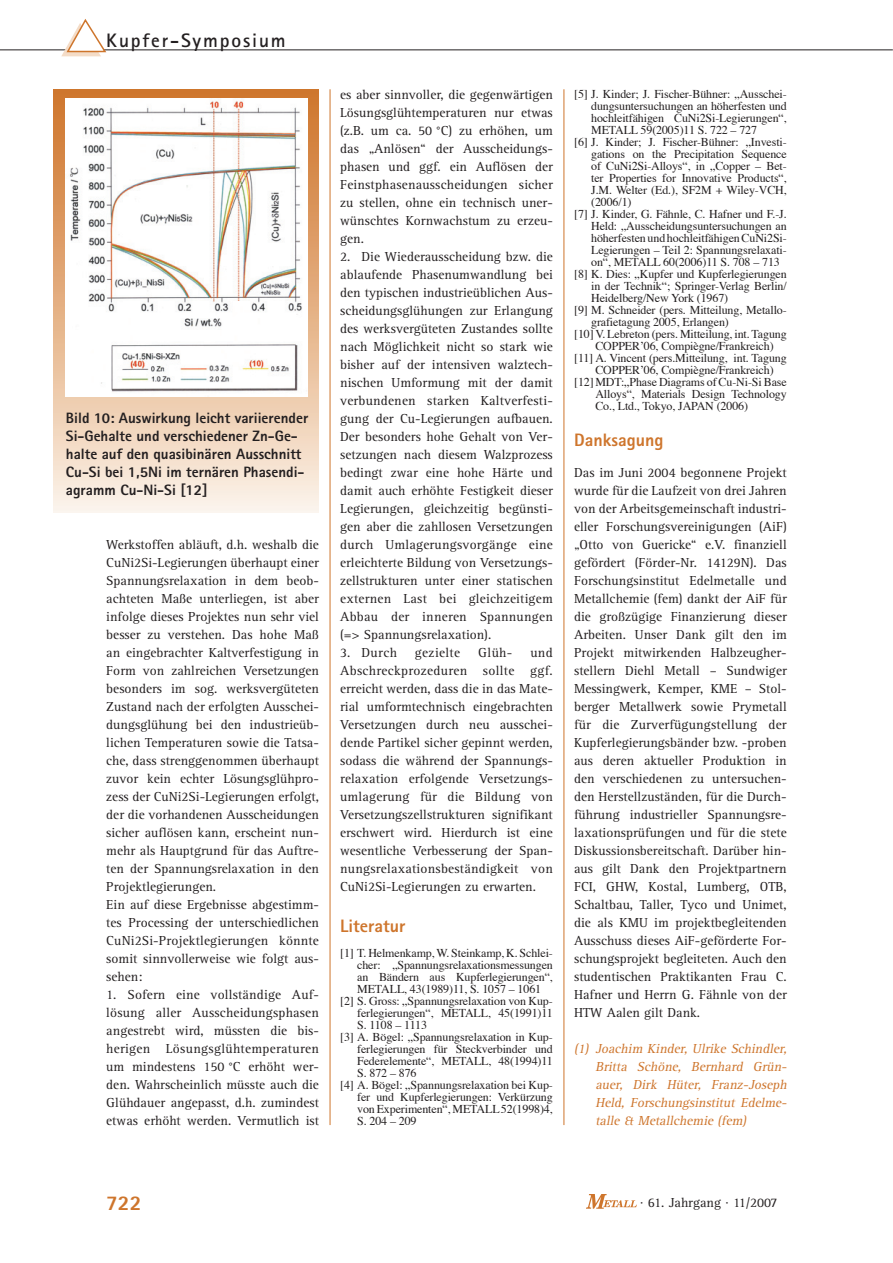
<style>
.page{position:relative;width:893px;height:1263px;background:#fff}
.page>*{position:absolute;margin:0;border:0;box-sizing:border-box;transform-origin:0 0}
.t1{font:800 21px "Rotis Sans Serif";color:#ce752c}
.t2{font:700 19.5px "Rotis Sans Serif";letter-spacing:.095em;color:#231f20}
.t3{font:800 18px "Rotis Sans Serif";color:#ce752c}
.t4{font:800 15px/18px "Rotis Sans Serif";color:#231f20}
.t5{font:13.5px/18px "Rotis Serif";color:#231f20;text-align:justify}
.t6{font:italic 13.5px/18px "Rotis Serif";color:#ce752c}
.t7{font:13.5px "Rotis Serif";letter-spacing:.025em;color:#231f20}
.t8{font:12px "Times";letter-spacing:-.01em;color:#231f20}
.t9{font:12px "Times";letter-spacing:-.03em;color:#231f20}
</style>
<div class="page">
<hr style="left:0;top:50px;width:893px;height:1px;background:#231f20">
<img style="left:586px;top:1194px;width:50px;height:15px">
<svg style="left:61px;top:19px;width:47px;height:37px"></svg>
<div style="left:53px;top:89px;width:266px;height:424px;background:linear-gradient(to bottom,#cd7125,#fbf0e4)"></div>
<hr style="left:330px;top:89px;width:1px;height:1036px;background:#ce752c">
<hr style="left:563px;top:89px;width:1px;height:1036px;background:#ce752c">
<img style="left:65px;top:99px;width:243px;height:298px">
<h2 class="t2" style="left:106px;top:34px;width:181px">Kupfer-Symposium</h2>
<p class="t4" style="left:66px;top:410px;width:244px">Bild 10: Auswirkung leicht variierender Si-Gehalte und verschiedener Zn-Ge&shy;halte auf den quasibinären Ausschnitt Cu-Si bei 1,5Ni im ternären Phasendi&shy;agramm Cu-Ni-Si [12]</p>
<p class="t5" style="left:106px;top:537px;width:214px;text-align:left">Werkstoffen abläuft, d.h. weshalb die CuNi2Si-Legierungen überhaupt einer Spannungsrelaxation in dem beob&shy;achteten Maße unterliegen, ist aber infolge dieses Projektes nun sehr viel besser zu verstehen. Das hohe Maß an eingebrachter Kaltverfestigung in Form von zahlreichen Versetzungen besonders im sog. werksvergüteten Zustand nach der erfolgten Ausschei&shy;dungsglühung bei den industrieüb&shy;lichen Temperaturen sowie die Tatsa&shy;che, dass strenggenommen überhaupt zuvor kein echter Lösungsglühpro&shy;zess der CuNi2Si-Legierungen erfolgt, der die vorhandenen Ausscheidungen sicher auflösen kann, erscheint nun&shy;mehr als Hauptgrund für das Auftre&shy;ten der Spannungsrelaxation in den Projektlegierungen.<br>Ein auf diese Ergebnisse abgestimm&shy;tes Processing der unterschiedlichen CuNi2Si-Projektlegierungen könnte somit sinnvollerweise wie folgt aus&shy;sehen:</p>
<p class="t5" style="left:106px;top:987px;width:214px">1. Sofern eine vollständige Auf&shy;lösung aller Ausscheidungsphasen angestrebt wird, müssten die bis&shy;herigen Lösungsglühtemperaturen um mindestens 150 °C erhöht wer&shy;den. Wahrscheinlich müsste auch die Glühdauer angepasst, d.h. zumindest etwas erhöht werden. Vermutlich ist</p>
<p class="t5" style="left:340px;top:87px;width:214px">es aber sinnvoller, die gegenwärtigen Lösungsglühtemperaturen nur etwas (z.B. um ca. 50 °C) zu erhöhen, um das „Anlösen“ der Ausscheidungs&shy;phasen und ggf. ein Auflösen der Feinstphasenausscheidungen sicher zu stellen, ohne ein technisch uner&shy;wünschtes Kornwachstum zu erzeu&shy;gen.</p>
<p class="t5" style="left:340px;top:249px;width:214px">2. Die Wiederausscheidung bzw. die ablaufende Phasenumwandlung bei den typischen industrieüblichen Aus&shy;scheidungsglühungen zur Erlangung des werksvergüteten Zustandes sollte nach Möglichkeit nicht so stark wie bisher auf der intensiven walztech&shy;nischen Umformung mit der damit verbundenen starken Kaltverfesti&shy;gung der Cu-Legierungen aufbauen.<br>Der besonders hohe Gehalt von Ver&shy;setzungen nach diesem Walzprozess bedingt zwar eine hohe Härte und damit auch erhöhte Festigkeit dieser Legierungen, gleichzeitig begünsti&shy;gen aber die zahllosen Versetzungen durch Umlagerungsvorgänge eine erleichterte Bildung von Versetzungs&shy;zellstrukturen unter einer statischen externen Last bei gleichzeitigem Abbau der inneren Spannungen (=&gt; Spannungsrelaxation).</p>
<p class="t5" style="left:340px;top:645px;width:58px">3. Durch</p>
<p class="t7" style="left:415px;top:647px;width:47px">gezielte</p>
<p class="t5" style="left:478px;top:645px;width:36px">Glüh-</p>
<p class="t5" style="left:340px;top:645px;width:214px;text-indent:190px">und Abschreckprozeduren sollte ggf. erreicht werden, dass die in das Mate&shy;rial umformtechnisch eingebrachten Versetzungen durch neu ausschei&shy;dende Partikel sicher gepinnt werden, sodass die während der Spannungs&shy;relaxation erfolgende Versetzungs&shy;umlagerung für die Bildung von Versetzungszellstrukturen signifikant erschwert wird. Hierdurch ist eine wesentliche Verbesserung der Span&shy;nungsrelaxationsbeständigkeit von CuNi2Si-Legierungen zu erwarten.</p>
<h3 class="t3" style="left:340px;top:920px;width:67px">Literatur</h3>
<p class="t8" style="left:340px;top:948px;width:214px">[1] T. Helmenkamp, W. Steinkamp, K. Schlei-</p>
<p class="t8" style="left:357px;top:960px;width:197px">cher: „Spannungsrelaxationsmessungen</p>
<p class="t8" style="left:357px;top:972px;width:197px">an Bändern aus Kupferlegierungen“,</p>
<p class="t8" style="left:357px;top:984px;width:185px">METALL, 43(1989)11, S. 1057 – 1061</p>
<p class="t8" style="left:340px;top:996px;width:214px">[2] S. Gross: „Spannungsrelaxation von Kup-</p>
<p class="t8" style="left:357px;top:1008px;width:197px">ferlegierungen“, METALL, 45(1991)11</p>
<p class="t9" style="left:357px;top:1020px;width:71px">S. 1108 – 1113</p>
<p class="t8" style="left:340px;top:1032px;width:214px">[3] A. Bögel: „Spannungsrelaxation in Kup-</p>
<p class="t8" style="left:357px;top:1044px;width:197px">ferlegierungen für Steckverbinder und</p>
<p class="t8" style="left:357px;top:1056px;width:197px">Federelemente“, METALL, 48(1994)11</p>
<p class="t8" style="left:357px;top:1068px;width:61px">S. 872 – 876</p>
<p class="t8" style="left:340px;top:1080px;width:214px">[4] A. Bögel: „Spannungsrelaxation bei Kup-</p>
<p class="t8" style="left:357px;top:1092px;width:197px">fer und Kupferlegierungen: Verkürzung</p>
<p class="t8" style="left:357px;top:1104px;width:197px">von Experimenten“, METALL 52(1998)4,</p>
<p class="t8" style="left:357px;top:1116px;width:61px">S. 204 – 209</p>
<p class="t8" style="left:574px;top:89px;width:214px">[5] J. Kinder; J. Fischer-Bühner: „Ausschei-</p>
<p class="t8" style="left:591px;top:101px;width:197px">dungsuntersuchungen an höherfesten und</p>
<p class="t8" style="left:591px;top:113px;width:197px">hochleitfähigen CuNi2Si-Legierungen“,</p>
<p class="t8" style="left:591px;top:125px;width:168px">METALL 59(2005)11 S. 722 – 727</p>
<p class="t8" style="left:574px;top:137px;width:214px">[6] J. Kinder; J. Fischer-Bühner: „Investi-</p>
<p class="t8" style="left:591px;top:149px;width:197px">gations on the Precipitation Sequence</p>
<p class="t8" style="left:591px;top:161px;width:197px">of CuNi2Si-Alloys“, in „Copper – Bet-</p>
<p class="t8" style="left:591px;top:173px;width:197px">ter Properties for Innovative Products“,</p>
<p class="t8" style="left:591px;top:185px;width:197px">J.M. Welter (Ed.), SF2M + Wiley-VCH,</p>
<p class="t8" style="left:591px;top:197px;width:42px">(2006/1)</p>
<p class="t8" style="left:574px;top:209px;width:214px">[7] J. Kinder, G. Fähnle, C. Hafner und F.-J.</p>
<p class="t8" style="left:591px;top:221px;width:197px">Held: „Ausscheidungsuntersuchungen an</p>
<p class="t8" style="left:591px;top:233px;width:197px">höherfesten und hochleitfähigen CuNi2Si-</p>
<p class="t8" style="left:591px;top:245px;width:197px">Legierungen – Teil 2: Spannungsrelaxati-</p>
<p class="t8" style="left:591px;top:257px;width:190px">on“, METALL 60(2006)11 S. 708 – 713</p>
<p class="t8" style="left:574px;top:269px;width:214px">[8] K. Dies: „Kupfer und Kupferlegierungen</p>
<p class="t8" style="left:591px;top:281px;width:197px">in der Technik“; Springer-Verlag Berlin/</p>
<p class="t8" style="left:591px;top:293px;width:139px">Heidelberg/New York (1967)</p>
<p class="t8" style="left:574px;top:305px;width:214px">[9] M. Schneider (pers. Mitteilung, Metallo-</p>
<p class="t8" style="left:591px;top:317px;width:139px">grafietagung 2005, Erlangen)</p>
<p class="t8" style="left:574px;top:329px;width:214px">[10] V. Lebreton (pers. Mitteilung, int. Tagung</p>
<p class="t8" style="left:595px;top:341px;width:180px">COPPER’06, Compiègne/Frankreich)</p>
<p class="t8" style="left:574px;top:353px;width:214px">[11] A. Vincent (pers.Mitteilung, int. Tagung</p>
<p class="t8" style="left:595px;top:365px;width:180px">COPPER’06, Compiègne/Frankreich)</p>
<p class="t8" style="left:574px;top:377px;width:214px">[12] MDT:„Phase Diagrams of Cu-Ni-Si Base</p>
<p class="t8" style="left:595px;top:389px;width:193px">Alloys“, Materials Design Technology</p>
<p class="t8" style="left:595px;top:401px;width:154px">Co., Ltd., Tokyo, JAPAN (2006)</p>
<h3 class="t3" style="left:574px;top:434px;width:91px">Danksagung</h3>
<p class="t5" style="left:574px;top:465px;width:214px">Das im Juni 2004 begonnene Projekt wurde für die Laufzeit von drei Jahren von der Arbeitsgemeinschaft industri&shy;eller Forschungsvereinigungen (AiF) „Otto von Guericke“ e.V. finanziell gefördert (Förder-Nr. 14129N). Das Forschungsinstitut Edelmetalle und Metallchemie (fem) dankt der AiF für die großzügige Finanzierung dieser Arbeiten. Unser Dank gilt den im Projekt mitwirkenden Halbzeugher&shy;stellern Diehl Metall – Sundwiger Messingwerk, Kemper, KME – Stol&shy;berger Metallwerk sowie Prymetall für die Zurverfügungstellung der Kupferlegierungsbänder bzw. -proben aus deren aktueller Produktion in den verschiedenen zu untersuchen&shy;den Herstellzuständen, für die Durch&shy;führung industrieller Spannungsre&shy;laxationsprüfungen und für die stete Diskussionsbereitschaft. Darüber hin&shy;aus gilt Dank den Projektpartnern FCI, GHW, Kostal, Lumberg, OTB, Schaltbau, Taller, Tyco und Unimet, die als KMU im projektbegleitenden Ausschuss dieses AiF-geförderte For&shy;schungsprojekt begleiteten. Auch den studentischen Praktikanten Frau C.<br>Hafner und Herrn G. Fähnle von der HTW Aalen gilt Dank.</p>
<p class="t6" style="left:595px;top:1041px;width:195px;text-indent:-21px">(1) Joachim Kinder, Ulrike Schindler,<br>Britta Schöne, Bernhard Grün&shy;auer, Dirk Hüter, Franz-Joseph<br>Held, Forschungsinstitut Edelme&shy;talle &amp; Metallchemie (fem)</p>
<h1 class="t1" style="left:106px;top:1196px;width:37px">722</h1>
<p class="t5" style="left:640px;top:1195px;width:139px">· 61. Jahrgang · 11/2007</p>
</div>
